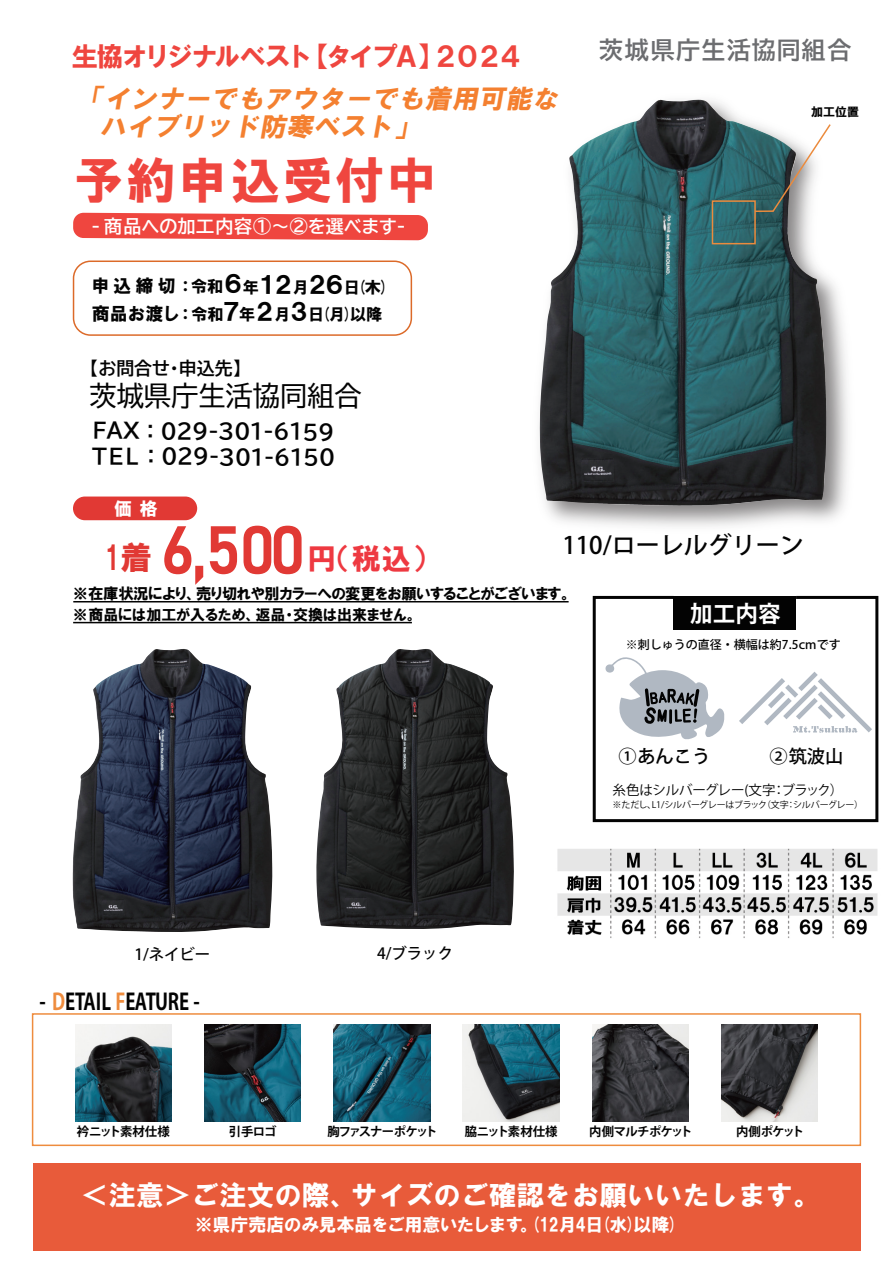
<style>
.page{position:relative;width:893px;height:1263px;background:#fff}
.page>*{position:absolute;margin:0;border:0;box-sizing:border-box;transform-origin:0 0}
.t1{font:66.9px "Bahnschrift";color:#e13934}
.t2{font:49.8px "HG Soei Kakugothic UB";letter-spacing:.04em;color:#ef463f}
.t3{font:31.95px "HG Soei Kakugothic UB";color:#e13934}
.t4{font:29.4px "HG Soei Kakugothic UB";color:#ee3941}
.t5{font:27.75px "HG Soei Kakugothic UB";color:#fff}
.t6{font:27.15px "BIZ UDP Gothic";color:#030303}
.t7{font:26.85px "HG Soei Kakugothic UB";letter-spacing:-.16em;color:#ef463f}
.t8{font:italic 26.4px/28px "HG Soei Kakugothic UB";color:#f48030}
.t9{font:500 24px "Koz Go Pr 6 N";color:#030303}
.t10{font:24px "BIZ UDP Gothic Bold";letter-spacing:.06em;color:#6c6d70}
.t11{font:700 22.65px "Koz Go Pr 6 N";color:#030303;scale:.82 1}
.t12{font:700 22.65px "Koz Go Pr 6 N";color:#fff}
.t13{font:20.85px/25.5px "BIZ UDP Gothic Bold";letter-spacing:-.005em;color:#030303}
.t14{font:500 18.15px "Koz Go Pr 6 N";color:#030303}
.t15{font:18px "HG Soei Kakugothic UB";letter-spacing:-.025em;color:#fff}
.t16{font:18px "BIZ UDP Gothic Bold";color:#fff}
.t17{font:17.85px "BIZ UDP Gothic Bold";color:#030303}
.t18{font:16.2px/27.2px "HG Soei Kakugothic UB";color:#030303}
.t19{font:500 15.45px "Koz Go Pr 6 N";color:#030303}
.t20{font:15.3px "HG Soei Kakugothic UB";letter-spacing:-.12em;color:#030303}
.t21{font:15px "HG Soei Kakugothic UB";letter-spacing:-.04em;color:#030303}
.t22{font:13.5px "Koz Go Pr 6 N";letter-spacing:-.02em;color:#030303}
.t23{font:700 12.45px "Koz Go Pr 6 N";letter-spacing:-.06em;color:#030303}
.t24{font:700 12.45px "Koz Go Pr 6 N";letter-spacing:-.02em;color:#030303}
.t25{font:700 12.45px "Koz Go Pr 6 N";letter-spacing:-.09em;color:#030303}
.t26{font:500 12px "Koz Go Pr 6 N";color:#030303}
.t27{font:12px "HG Soei Kakugothic UB";color:#030303}
.t28{font:9px "Koz Go Pr 6 N";letter-spacing:-.02em;color:#030303}
.t29{font:8.7px "Koz Go Pr 6 N";color:#221713}
.s1{font-size:18px}
.s2{font-size:23.4px}
.s3{color:#ee8c3e}
</style>
<div class="page">
<img style="left:535px;top:99px;width:293px;height:408px">
<svg style="left:73px;top:213px;width:355px;height:27px;background:#f0544d"></svg>
<hr style="left:73px;top:601px;width:496px;height:1px;background:#030303">
<hr style="left:73px;top:622px;width:339px;height:1px;background:#030303">
<div style="left:33px;top:1163px;width:827px;height:87px;background:#e85b3a"></div>
<div style="left:32px;top:1013px;width:829px;height:133px;border:2px solid #ee8c3e"></div>
<div style="left:712px;top:200px;width:44px;height:44px;border:2px solid #eb8b3d"></div>
<svg style="left:753px;top:123px;width:78px;height:90px"></svg>
<svg style="left:592px;top:595px;width:287px;height:228px"></svg>
<svg style="left:605px;top:657px;width:119px;height:82px"></svg>
<svg style="left:739px;top:672px;width:133px;height:61px"></svg>
<img style="left:72px;top:649px;width:201px;height:283px">
<img style="left:316px;top:649px;width:198px;height:280px">
<img style="left:557px;top:848px;width:321px;height:90px">
<img style="left:75px;top:1025px;width:96px;height:96px">
<img style="left:592px;top:1025px;width:96px;height:96px">
<img style="left:204px;top:1025px;width:97px;height:96px">
<img style="left:334px;top:1025px;width:96px;height:96px">
<img style="left:463px;top:1025px;width:96px;height:96px">
<img style="left:721px;top:1025px;width:97px;height:96px">
<div style="left:73px;top:260px;width:339px;height:76px;border:2px solid #dc6a29;border-radius:17px"></div>
<div style="left:73px;top:496px;width:124px;height:24px;background:#e13934;border-radius:12px"></div>
<h3 class="t7" style="left:72px;top:43px;width:454px">生協オリジナルベスト【タイプＡ】２０２４</h3>
<h3 class="t8" style="left:72px;top:85px;width:492px">「インナーでもアウターでも着用可能な　ハイブリッド防寒ベスト」</h3>
<h2 class="t2" style="left:74px;top:155px;width:364px">予約申込受付中</h2>
<p class="t16" style="left:92px;top:218px;width:327px">- 商品への加工内容①～②を選べます-　</p>
<p class="t18" style="left:91px;top:274px;width:299px"><span class="s1">申込締切：</span>令和<span class="s2">６</span>年<span class="s2">１２</span>月<span class="s2">２６</span>日(木)<span class="s1">商品お渡し：</span>令和<span class="s2">７</span>年<span class="s2">２</span>月<span class="s2">３</span>日(月)以降</p>
<p class="t17" style="left:89px;top:359px;width:154px">【お問合せ・申込先】</p>
<h3 class="t6" style="left:89px;top:382px;width:274px">茨城県庁生活協同組合</h3>
<h3 class="t13" style="left:92px;top:418px;width:244px">FAX ： 029-301-6159<br>TEL ： 029-301-6150</h3>
<p class="t15" style="left:114px;top:500px;width:45px">価格</p>
<h3 class="t10" style="left:599px;top:38px;width:254px">茨城県庁生活協同組合</h3>
<p class="t27" style="left:811px;top:105px;width:49px">加工位置</p>
<h1 class="t1" style="left:161px;top:499px;width:147px">6,500</h1>
<h3 class="t9" style="left:562px;top:531px;width:243px">110/ローレルグリーン</h3>
<p class="t29" style="left:679px;top:539px;width:27px">20mm</p>
<h3 class="t3" style="left:105px;top:541px;width:49px">1着</h3>
<h3 class="t4" style="left:307px;top:544px;width:134px">円（税込）</h3>
<p class="t20" style="left:73px;top:586px;width:505px">※在庫状況により、売り切れや別カラーへの変更をお願いすることがございます。</p>
<p class="t21" style="left:73px;top:607px;width:350px">※商品には加工が入るため、返品・交換は出来ません。</p>
<h3 class="t12" style="left:690px;top:601px;width:92px">加工内容</h3>
<p class="t26" style="left:626px;top:638px;width:216px">※刺しゅうの直径・横幅は約7.5ｃｍです</p>
<p class="t14" style="left:618px;top:746px;width:93px">①あんこう</p>
<p class="t14" style="left:769px;top:746px;width:75px">②筑波山</p>
<p class="t19" style="left:134px;top:945px;width:78px">1/ネイビー</p>
<p class="t19" style="left:377px;top:945px;width:78px">4/ブラック</p>
<h3 class="t11" style="left:39px;top:989px;width:197px">- <span class="s3">D</span>ETAIL <span class="s3">F</span>EATURE -</h3>
<p class="t22" style="left:612px;top:782px;width:232px">糸色はシルバーグレー(文字：ブラック）</p>
<p class="t28" style="left:612px;top:800px;width:252px">※ただし、L1/シルバーグレーはブラック（文字：シルバーグレー）</p>
<p class="t24" style="left:77px;top:1125px;width:94px">衿ニット素材仕様</p>
<p class="t23" style="left:229px;top:1125px;width:49px">引手ロゴ</p>
<p class="t25" style="left:327px;top:1125px;width:112px">胸ファスナーポケット</p>
<p class="t24" style="left:465px;top:1125px;width:94px">脇ニット素材仕様</p>
<p class="t23" style="left:589px;top:1125px;width:105px">内側マルチポケット</p>
<p class="t23" style="left:736px;top:1125px;width:70px">内側ポケット</p>
<h3 class="t5" style="left:81px;top:1181px;width:742px">＜注意＞ご注文の際、サイズのご確認をお願いいたします。</h3>
<p class="t15" style="left:195px;top:1215px;width:485px">※県庁売店のみ見本品をご用意いたします。(12月4日(水)以降)</p>
</div>
